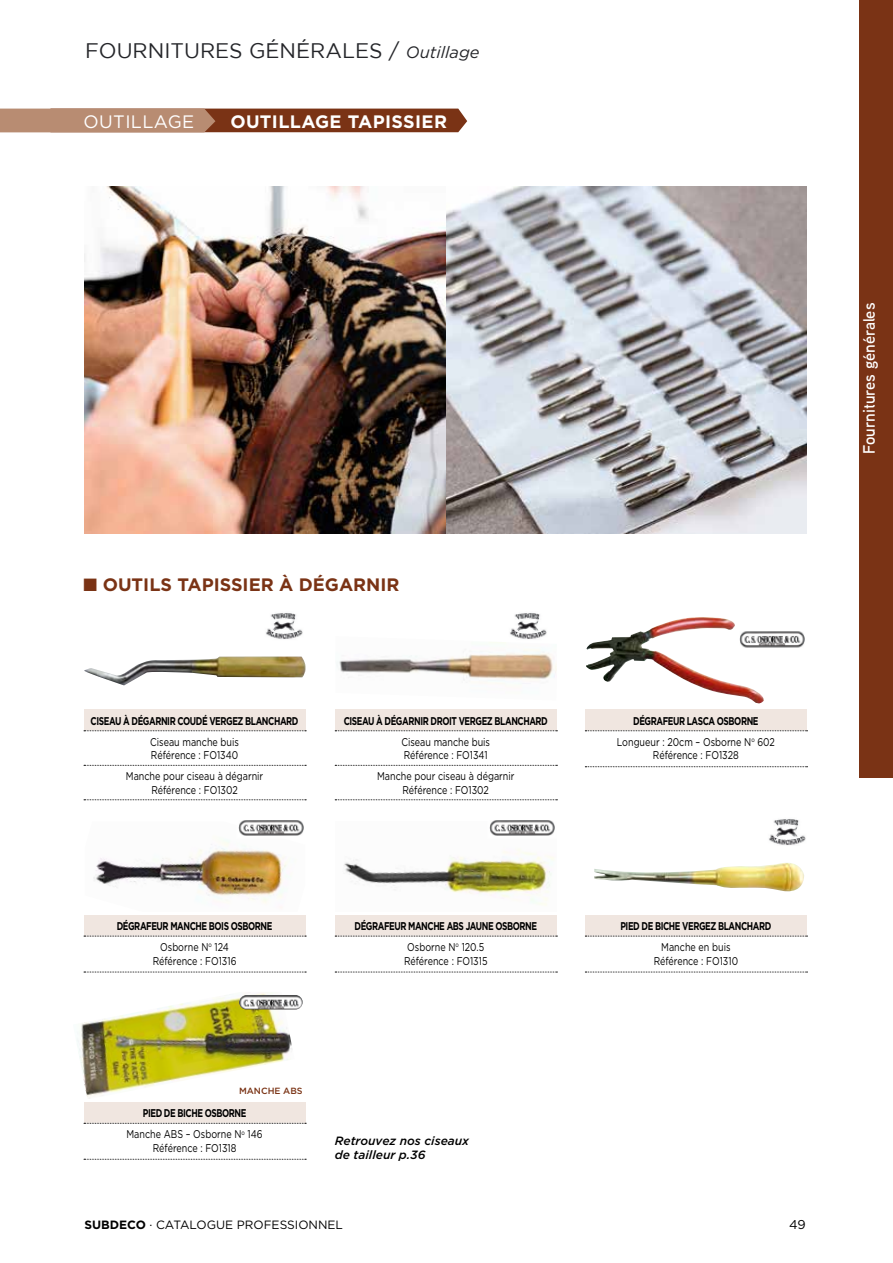
<style>
.page{position:relative;width:893px;height:1263px;background:#fff}
.page>*{position:absolute;margin:0;border:0;box-sizing:border-box;transform-origin:0 0}
.t1{font:21px "Gotham";color:#242529}
.t2{font:700 18px "Gotham";color:#7a3315}
.t3{font:700 18px "Gotham";letter-spacing:.02em;color:#fff}
.t4{font:18px "Gotham";letter-spacing:.02em;color:#fff}
.t5{font:600 16.5px "Aaux Next";color:#fff}
.t6{font:12.75px "Gotham";color:#000}
.t7{font:italic 500 12px/14.4px "Gotham";color:#000}
.t8{font:12px "Gotham";color:#000}
.t9{font:11.25px/13.5px "Gotham";color:#000;text-align:center;scale:.8 1}
.t10{font:700 11.25px/21px "Gotham";letter-spacing:-.05em;color:#000;text-align:center;scale:.75 1}
.t11{font:500 9px "Gotham";color:#7a3315}
.s1{font-style:italic;font-size:16.5px}
.s2{font-weight:400}
.s3{font-weight:700}
</style>
<div class="page">
<svg style="left:0;top:109px;width:467px;height:23px;background:#975c40"></svg>
<div style="left:84px;top:710px;width:222px;height:21px;background:#f0e6e0"></div>
<svg style="left:84px;top:730px;width:222px;height:1px"></svg>
<svg style="left:84px;top:765px;width:222px;height:1px"></svg>
<svg style="left:84px;top:799px;width:222px;height:1px"></svg>
<div style="left:335px;top:710px;width:222px;height:21px;background:#f0e6e0"></div>
<svg style="left:335px;top:730px;width:222px;height:1px"></svg>
<svg style="left:335px;top:765px;width:222px;height:1px"></svg>
<svg style="left:335px;top:799px;width:222px;height:1px"></svg>
<div style="left:585px;top:710px;width:222px;height:21px;background:#f0e6e0"></div>
<svg style="left:585px;top:730px;width:222px;height:1px"></svg>
<svg style="left:585px;top:766px;width:222px;height:1px"></svg>
<div style="left:84px;top:915px;width:222px;height:21px;background:#f0e6e0"></div>
<svg style="left:84px;top:936px;width:222px;height:1px"></svg>
<svg style="left:84px;top:972px;width:222px;height:1px"></svg>
<div style="left:84px;top:1102px;width:222px;height:21px;background:#f0e6e0"></div>
<svg style="left:84px;top:1123px;width:222px;height:1px"></svg>
<svg style="left:84px;top:1159px;width:222px;height:1px"></svg>
<div style="left:335px;top:915px;width:222px;height:21px;background:#f0e6e0"></div>
<svg style="left:335px;top:936px;width:222px;height:1px"></svg>
<svg style="left:335px;top:972px;width:222px;height:1px"></svg>
<div style="left:585px;top:915px;width:222px;height:21px;background:#f0e6e0"></div>
<svg style="left:585px;top:936px;width:222px;height:1px"></svg>
<svg style="left:585px;top:972px;width:222px;height:1px"></svg>
<img style="left:84px;top:656px;width:222px;height:29px">
<img style="left:337px;top:642px;width:220px;height:42px">
<img style="left:586px;top:617px;width:178px;height:87px">
<img style="left:93px;top:840px;width:194px;height:63px">
<img style="left:77px;top:993px;width:217px;height:106px">
<img style="left:344px;top:849px;width:210px;height:57px">
<img style="left:594px;top:863px;width:210px;height:29px">
<img style="left:266px;top:613px;width:37px;height:26px">
<img style="left:510px;top:613px;width:37px;height:26px">
<img style="left:769px;top:819px;width:37px;height:26px">
<img style="left:738px;top:629px;width:67px;height:21px">
<img style="left:238px;top:820px;width:66px;height:16px">
<img style="left:239px;top:995px;width:64px;height:14px;border-radius:7px">
<img style="left:489px;top:820px;width:66px;height:16px">
<img style="left:85px;top:186px;width:721px;height:348px">
<div style="left:859px;top:0;width:34px;height:778px;background:#7a3315"></div>
<h1 class="t1" style="left:85px;top:39px;width:396px">FOURNITURES GÉNÉRALES / <span class="s1">Outillage</span></h1>
<h2 class="t4" style="left:84px;top:110px;width:112px">OUTILLAGE</h2>
<h2 class="t3" style="left:230px;top:109px;width:218px">OUTILLAGE TAPISSIER</h2>
<h2 class="t2" style="left:84px;top:572px;width:317px">■ OUTILS TAPISSIER À DÉGARNIR</h2>
<p class="t10" style="left:91px;top:710px;width:279px">CISEAU À DÉGARNIR COUDÉ VERGEZ BLANCHARD</p>
<p class="t9" style="left:150px;top:735px;width:112px;text-align:left">Ciseau manche buis<br>Référence : FO1340</p>
<p class="t9" style="left:126px;top:769px;width:173px">Manche pour ciseau à dégarnir<br>Référence : FO1302</p>
<p class="t10" style="left:344px;top:710px;width:274px">CISEAU À DÉGARNIR DROIT VERGEZ BLANCHARD</p>
<p class="t9" style="left:401px;top:735px;width:112px;text-align:left">Ciseau manche buis<br>Référence : FO1341</p>
<p class="t9" style="left:377px;top:769px;width:173px">Manche pour ciseau à dégarnir<br>Référence : FO1302</p>
<p class="t10" style="left:117px;top:915px;width:209px">DÉGRAFEUR MANCHE BOIS OSBORNE<br><span class="s2">Osborne N</span><sup>o</sup> <span class="s2">124</span></p>
<p class="t9" style="left:153px;top:953px;width:106px">Référence : FO1316</p>
<p class="t10" style="left:354px;top:915px;width:245px">DÉGRAFEUR MANCHE ABS JAUNE OSBORNE<br><span class="s2">Osborne N</span><sup>o</sup> <span class="s2">120.5</span></p>
<p class="t9" style="left:404px;top:953px;width:106px">Référence : FO1315</p>
<p class="t11" style="left:239px;top:1085px;width:65px">MANCHE ABS</p>
<p class="t9" style="left:126px;top:1102px;width:172px;line-height:21px"><span class="s3">PIED DE BICHE OSBORNE<br></span>Manche ABS – Osborne N<sup>o</sup> 146</p>
<p class="t9" style="left:153px;top:1141px;width:106px">Référence : FO1318</p>
<p class="t7" style="left:335px;top:1133px;width:136px">Retrouvez nos ciseaux de tailleur p.36</p>
<p class="t9" style="left:617px;top:710px;width:199px;line-height:21px"><span class="s3">DÉGRAFEUR LASCA OSBORNE<br></span>Longueur : 20cm – Osborne N<sup>o</sup> 602</p>
<p class="t9" style="left:653px;top:748px;width:109px">Référence : FO1328</p>
<p class="t10" style="left:620px;top:915px;width:203px">PIED DE BICHE VERGEZ BLANCHARD</p>
<p class="t9" style="left:654px;top:940px;width:107px">Manche en buis<br>Référence : FO1310</p>
<p class="t8" style="left:84px;top:1216px;width:260px"><span class="s3">SUBDECO</span> · CATALOGUE PROFESSIONNEL</p>
<p class="t6" style="left:789px;top:1216px;width:18px">49</p>
<h3 class="t5" style="left:857px;top:454px;width:153px;rotate:-90deg">Fournitures générales</h3>
</div>
